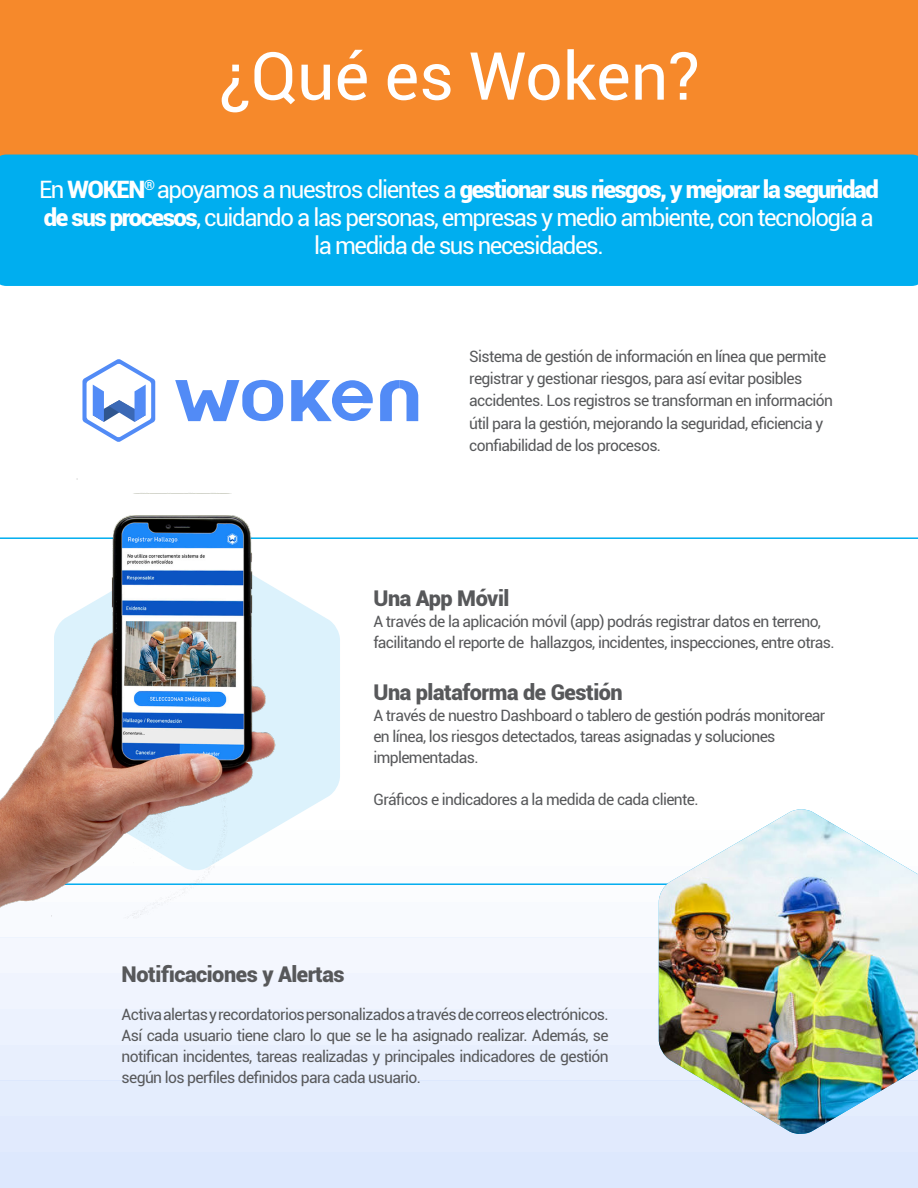
<style>
.page{position:relative;width:918px;height:1188px;background:#fff}
.page>*{position:absolute;margin:0;border:0;box-sizing:border-box;transform-origin:0 0}
.t1{font:66.3px "Roboto";color:#fff}
.t2{font:24px/28.2px "Roboto";letter-spacing:-.06em;color:#fff;text-align:center}
.t3{font:900 21.75px "Roboto";letter-spacing:-.02em;color:#57585a}
.t4{font:15.6px/21px "Roboto";letter-spacing:-.04em;color:#57585a}
.s1{font-weight:900}
</style>
<div class="page">
<hr style="left:0;top:537px;width:918px;height:2px;background:#00aeef">
<div style="left:0;top:1152px;width:918px;height:36px;background:#dde8fd"></div>
<div style="left:0;top:1116px;width:918px;height:36px;background:#e1eafd"></div>
<div style="left:0;top:1080px;width:918px;height:36px;background:#e4edfd"></div>
<div style="left:0;top:1045px;width:918px;height:35px;background:#e8effd"></div>
<div style="left:0;top:1009px;width:918px;height:36px;background:#ecf2fe"></div>
<div style="left:0;top:973px;width:918px;height:36px;background:#f0f4fe"></div>
<div style="left:0;top:938px;width:918px;height:35px;background:#f4f7fe"></div>
<div style="left:0;top:902px;width:918px;height:36px;background:#f8fafe"></div>
<svg style="left:285px;top:883px;width:374px;height:19px"></svg>
<div style="left:0;top:0;width:918px;height:179px;background:#f6892b"></div>
<div style="left:0;top:155px;width:918px;height:131px;background:#00aeef"></div>
<img style="left:659px;top:809px;width:259px;height:325px">
<svg style="left:285px;top:594px;width:55px;height:228px;background:#e1f3fc"></svg>
<img style="left:0;top:478px;width:285px;height:440px">
<svg style="left:82px;top:359px;width:74px;height:83px"></svg>
<svg style="left:175px;top:380px;width:108px;height:41px"></svg>
<svg style="left:380px;top:380px;width:38px;height:41px"></svg>
<svg style="left:291px;top:380px;width:82px;height:41px"></svg>
<div style="left:340px;top:396px;width:32px;height:7px;background:#528bf6"></div>
<p class="t1" style="left:218px;top:30px;width:483px">¿Qué es Woken?</p>
<p class="t2" style="left:39px;top:175px;width:841px">En <span class="s1">WOKEN</span><sup>®</sup> apoyamos a nuestros clientes a <span class="s1">gestionar sus riesgos, y mejorar la seguridad de sus procesos</span>, cuidando a las personas, empresas y medio ambiente, con tecnología a la medida de sus necesidades.</p>
<p class="t4" style="left:469px;top:344px;width:365px;line-height:22.4px">Sistema de gestión de información en línea que permite registrar y gestionar riesgos, para así evitar posibles accidentes. Los registros se transforman en información útil para la gestión, mejorando la seguridad, eficiencia y confiabilidad de los procesos.</p>
<p class="t3" style="left:373px;top:583px;width:138px">Una App Móvil</p>
<p class="t4" style="left:373px;top:610px;width:463px">A través de la aplicación móvil (app) podrás registrar datos en terreno, facilitando el reporte de hallazgos, incidentes, inspecciones, entre otras.</p>
<p class="t3" style="left:373px;top:677px;width:251px">Una plataforma de Gestión</p>
<p class="t4" style="left:373px;top:705px;width:453px">A través de nuestro Dashboard o tablero de gestión podrás monitorear en línea, los riesgos detectados, tareas asignadas y soluciones implementadas.</p>
<p class="t4" style="left:373px;top:789px;width:327px">Gráficos e indicadores a la medida de cada cliente.</p>
<p class="t3" style="left:122px;top:959px;width:225px">Notificaciones y Alertas</p>
<p class="t4" style="left:122px;top:1003px;width:489px;text-align:justify">Activa alertas y recordatorios personalizados a través de correos electrónicos.<br>Así cada usuario tiene claro lo que se le ha asignado realizar. Además, se notifican incidentes, tareas realizadas y principales indicadores de gestión según los perfiles definidos para cada usuario.</p>
</div>
